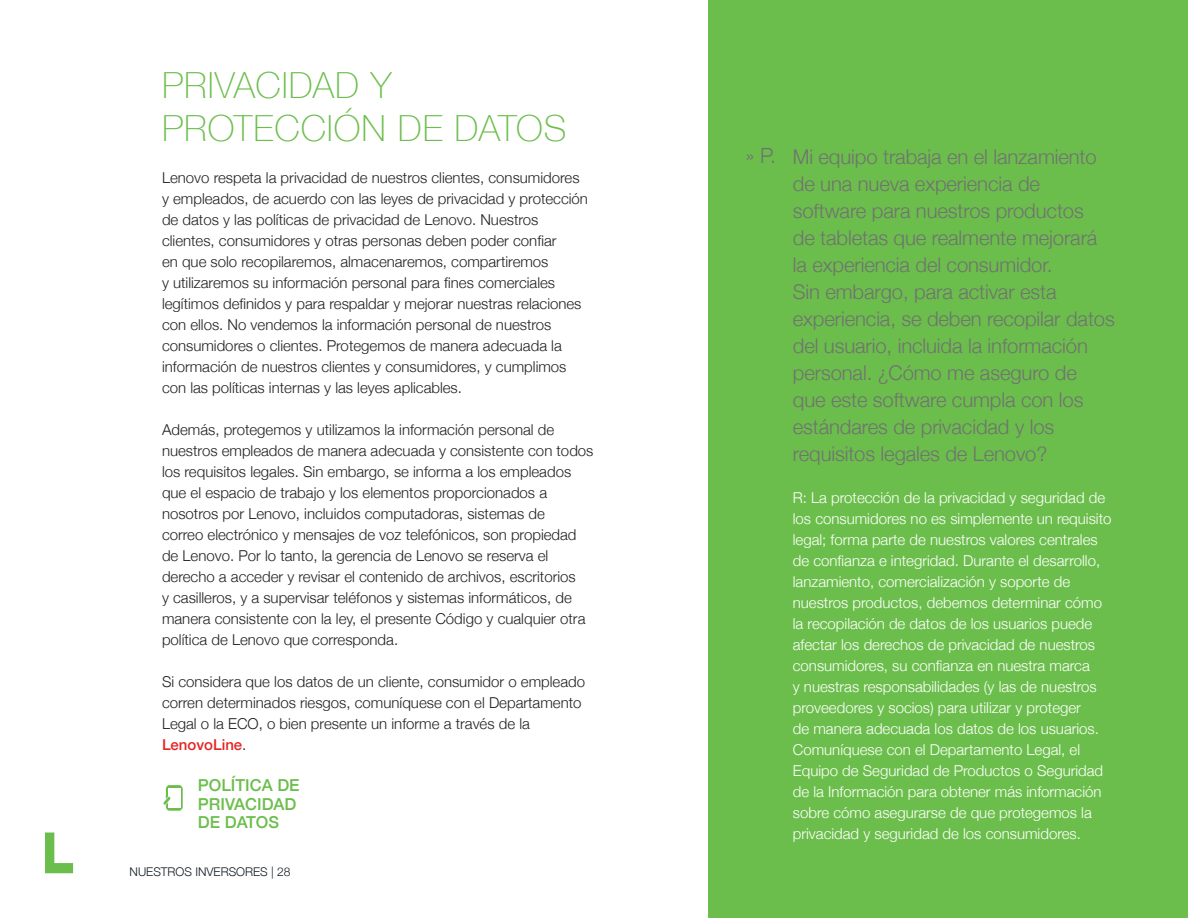
<style>
.page{position:relative;width:1188px;height:918px;background:#fff}
.page>*{position:absolute;margin:0;border:0;box-sizing:border-box;transform-origin:0 0}
.t1{font:100 36px/43.2px "Helvetica Neue";letter-spacing:.025em;color:#6cbe4c}
.t2{font:300 21px "Helvetica Neue";color:#707271}
.t3{font:300 20.25px/27px "Helvetica Neue";letter-spacing:-.005em;color:#707271}
.t4{font:500 16.5px/18.8px "Helvetica Neue";color:#6cbe4c}
.t5{font:300 15px/21px "Helvetica Neue";color:#231f20}
.t6{font:300 15px/21px "Helvetica Neue";color:#fff}
.t7{font:300 12px "Helvetica Neue";color:#101a21}
.s1{font-weight:500;color:#e42625}
</style>
<div class="page">
<div style="left:708px;top:0;width:480px;height:918px;background:#6cbe4c"></div>
<svg style="left:166px;top:785px;width:17px;height:26px"></svg>
<div style="left:168px;top:788px;width:12px;height:19px;background:#fff"></div>
<svg style="left:163px;top:795px;width:8px;height:12px"></svg>
<svg style="left:45px;top:832px;width:28px;height:41px"></svg>
<h1 class="t1" style="left:162px;top:63px;width:406px">PRIVACIDAD Y<br>PROTECCIÓN DE DATOS</h1>
<p class="t5" style="left:162px;top:167px;width:427px">Lenovo respeta la privacidad de nuestros clientes, consumidores y empleados, de acuerdo con las leyes de privacidad y protección de datos y las políticas de privacidad de Lenovo. Nuestros clientes, consumidores y otras personas deben poder confiar<br>en que solo recopilaremos, almacenaremos, compartiremos<br>y utilizaremos su información personal para fines comerciales legítimos definidos y para respaldar y mejorar nuestras relaciones con ellos. No vendemos la información personal de nuestros consumidores o clientes. Protegemos de manera adecuada la información de nuestros clientes y consumidores, y cumplimos con las políticas internas y las leyes aplicables.</p>
<p class="t5" style="left:162px;top:419px;width:433px">Además, protegemos y utilizamos la información personal de nuestros empleados de manera adecuada y consistente con todos los requisitos legales. Sin embargo, se informa a los empleados que el espacio de trabajo y los elementos proporcionados a nosotros por Lenovo, incluidos computadoras, sistemas de<br>correo electrónico y mensajes de voz telefónicos, son propiedad de Lenovo. Por lo tanto, la gerencia de Lenovo se reserva el derecho a acceder y revisar el contenido de archivos, escritorios<br>y casilleros, y a supervisar teléfonos y sistemas informáticos, de manera consistente con la ley, el presente Código y cualquier otra política de Lenovo que corresponda.</p>
<p class="t5" style="left:162px;top:671px;width:425px">Si considera que los datos de un cliente, consumidor o empleado corren determinados riesgos, comuníquese con el Departamento Legal o la ECO, o bien presente un informe a través de la <span class="s1">LenovoLine</span>.</p>
<p class="t4" style="left:198px;top:775px;width:103px">POLÍTICA DE<br>PRIVACIDAD<br>DE DATOS</p>
<p class="t7" style="left:130px;top:862px;width:162px">NUESTROS INVERSORES | 28</p>
<h2 class="t2" style="left:745px;top:139px;width:32px">» P.</h2>
<p class="t3" style="left:793px;top:142px;width:323px">Mi equipo trabaja en el lanzamiento de una nueva experiencia de software para nuestros productos<br>de tabletas que realmente mejorará la experiencia del consumidor.<br>Sin embargo, para activar esta experiencia, se deben recopilar datos del usuario, incluida la información personal. ¿Cómo me aseguro de que este software cumpla con los estándares de privacidad y los requisitos legales de Lenovo?</p>
<p class="t6" style="left:793px;top:486px;width:320px">R: La protección de la privacidad y seguridad de los consumidores no es simplemente un requisito legal; forma parte de nuestros valores centrales de confianza e integridad. Durante el desarrollo, lanzamiento, comercialización y soporte de nuestros productos, debemos determinar cómo la recopilación de datos de los usuarios puede afectar los derechos de privacidad de nuestros consumidores, su confianza en nuestra marca<br>y nuestras responsabilidades (y las de nuestros proveedores y socios) para utilizar y proteger<br>de manera adecuada los datos de los usuarios.<br>Comuníquese con el Departamento Legal, el Equipo de Seguridad de Productos o Seguridad de la Información para obtener más información sobre cómo asegurarse de que protegemos la privacidad y seguridad de los consumidores.</p>
</div>
